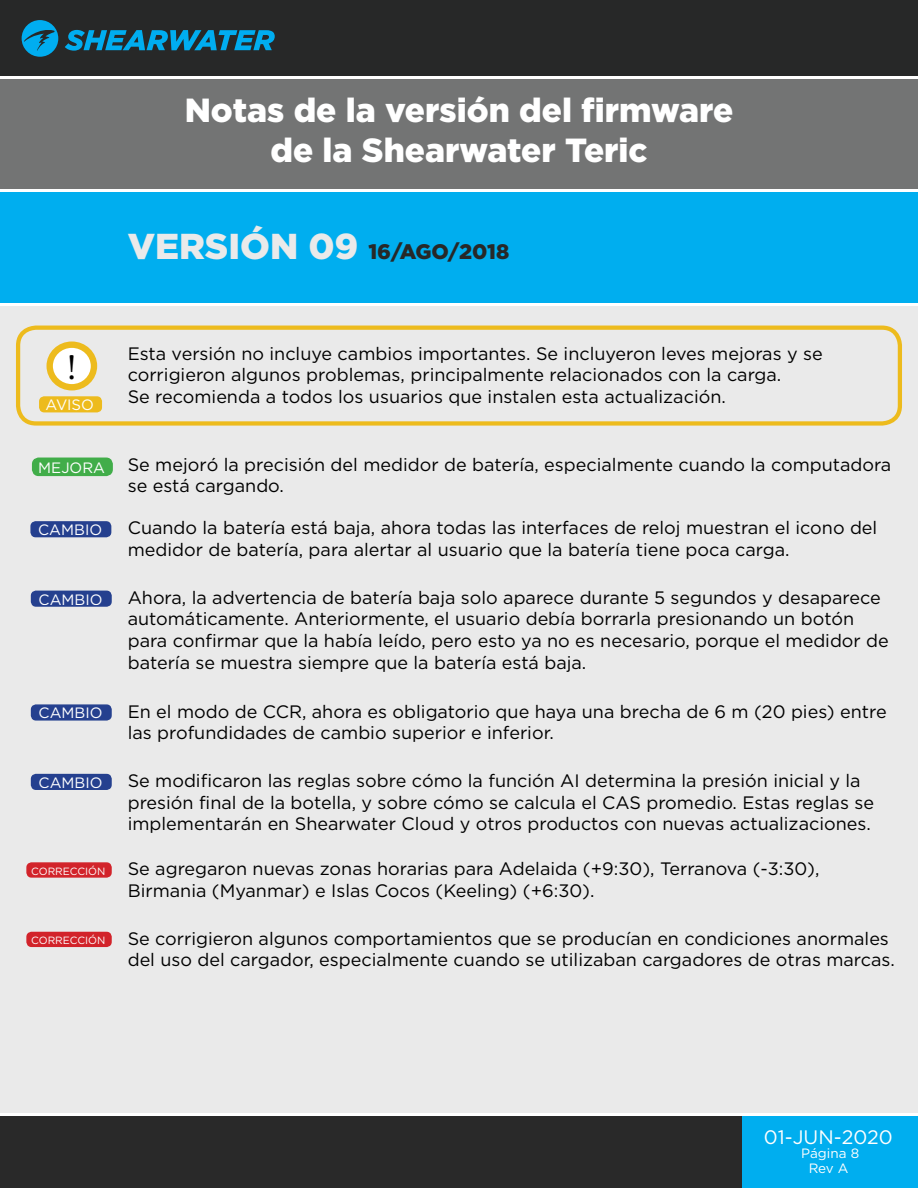
<style>
.page{position:relative;width:918px;height:1188px;background:#fff}
.page>*{position:absolute;margin:0;border:0;box-sizing:border-box;transform-origin:0 0}
.t1{font:36px "Minion Pro";color:#000}
.t2{font:900 33.45px/40.2px "Gotham HTF";color:#fff;text-align:center}
.t3{font:900 21px "Gotham HTF";color:#272828}
.t4{font:19.5px "Gotham HTF";color:#fff}
.t5{font:18px/21.6px "Gotham HTF";color:#000}
.t6{font:15px "Gotham HTF";color:#fff}
.t7{font:15px "Gotham";color:#fff}
.t8{font:13.5px "Gotham HTF";color:#fff}
.t9{font:10.5px "Gotham HTF";color:#fff}
.s1{font-size:36px;color:#eaeaea}
</style>
<div class="page">
<div style="left:0;top:0;width:918px;height:77px;background:#272828"></div>
<div style="left:0;top:1114px;width:918px;height:74px;background:#292929"></div>
<div style="left:0;top:305px;width:918px;height:809px;background:#eaeaea"></div>
<svg style="left:65px;top:30px;width:210px;height:21px"></svg>
<svg style="left:22px;top:20px;width:36px;height:37px"></svg>
<div style="left:0;top:191px;width:918px;height:114px;background:#00aeef"></div>
<div style="left:0;top:77px;width:918px;height:114px;background:#737474"></div>
<div style="left:742px;top:1114px;width:176px;height:74px;background:#00aeef"></div>
<hr style="left:0;top:76px;width:918px;height:3px;background:#fff">
<hr style="left:0;top:189px;width:918px;height:3px;background:#fff">
<hr style="left:0;top:303px;width:918px;height:3px;background:#fff">
<hr style="left:0;top:1113px;width:918px;height:3px;background:#fff">
<div style="left:16px;top:326px;width:886px;height:100px;border:4px solid #edbb1d;border-radius:18px"></div>
<div style="left:50px;top:345px;width:44px;height:42px;background:#fff;border-radius:50%"></div>
<div style="left:47px;top:342px;width:50px;height:48px;border:6px solid #edbb1d;border-radius:50%"></div>
<div style="left:40px;top:397px;width:61px;height:15px;background:#edbb1d;border-radius:4px"></div>
<div style="left:39px;top:396px;width:63px;height:16px;border:2px solid #edbb1d;border-radius:4px"></div>
<div style="left:33px;top:458px;width:79px;height:17px;background:#41ad49;border-radius:6px"></div>
<div style="left:32px;top:458px;width:81px;height:18px;border:2px solid #41ad49;border-radius:6px"></div>
<div style="left:31px;top:522px;width:80px;height:15px;background:#25408f;border-radius:4px"></div>
<div style="left:30px;top:521px;width:81px;height:16px;border:2px solid #25408f;border-radius:4px"></div>
<div style="left:32px;top:591px;width:79px;height:15px;background:#25408f;border-radius:4px"></div>
<div style="left:31px;top:591px;width:81px;height:16px;border:2px solid #25408f;border-radius:4px"></div>
<div style="left:32px;top:705px;width:79px;height:15px;background:#25408f;border-radius:4px"></div>
<div style="left:31px;top:704px;width:81px;height:17px;border:2px solid #25408f;border-radius:4px"></div>
<div style="left:32px;top:775px;width:79px;height:14px;background:#25408f;border-radius:4px"></div>
<div style="left:31px;top:774px;width:81px;height:16px;border:2px solid #25408f;border-radius:4px"></div>
<div style="left:27px;top:863px;width:84px;height:14px;background:#d2232a;border-radius:4px"></div>
<div style="left:26px;top:862px;width:86px;height:16px;border:2px solid #d2232a;border-radius:4px"></div>
<div style="left:27px;top:932px;width:84px;height:14px;background:#d2232a;border-radius:4px"></div>
<div style="left:26px;top:932px;width:86px;height:15px;border:2px solid #d2232a;border-radius:4px"></div>
<h2 class="t2" style="left:185px;top:89px;width:550px">Notas de la versión del firmware de la Shearwater Teric</h2>
<p class="t3" style="left:128px;top:239px;width:383px"><span class="s1">VERSIÓN 09</span> 16/AGO/2018</p>
<h1 class="t1" style="left:67px;top:343px;width:11px">!</h1>
<p class="t6" style="left:46px;top:397px;width:50px">AVISO</p>
<p class="t7" style="left:38px;top:458px;width:68px">MEJORA</p>
<p class="t6" style="left:38px;top:522px;width:65px">CAMBIO</p>
<p class="t6" style="left:39px;top:591px;width:65px">CAMBIO</p>
<p class="t6" style="left:39px;top:705px;width:65px">CAMBIO</p>
<p class="t6" style="left:39px;top:774px;width:65px">CAMBIO</p>
<p class="t9" style="left:31px;top:865px;width:76px">CORRECCIÓN</p>
<p class="t9" style="left:31px;top:934px;width:76px">CORRECCIÓN</p>
<p class="t5" style="left:128px;top:342px;width:697px">Esta versión no incluye cambios importantes. Se incluyeron leves mejoras y se corrigieron algunos problemas, principalmente relacionados con la carga.<br>Se recomienda a todos los usuarios que instalen esta actualización.</p>
<p class="t5" style="left:128px;top:453px;width:765px">Se mejoró la precisión del medidor de batería, especialmente cuando la computadora se está cargando.</p>
<p class="t5" style="left:128px;top:517px;width:751px">Cuando la batería está baja, ahora todas las interfaces de reloj muestran el icono del medidor de batería, para alertar al usuario que la batería tiene poca carga.</p>
<p class="t5" style="left:128px;top:586px;width:763px">Ahora, la advertencia de batería baja solo aparece durante 5 segundos y desaparece automáticamente. Anteriormente, el usuario debía borrarla presionando un botón para confirmar que la había leído, pero esto ya no es necesario, porque el medidor de batería se muestra siempre que la batería está baja.</p>
<p class="t5" style="left:128px;top:700px;width:761px">En el modo de CCR, ahora es obligatorio que haya una brecha de 6 m (20 pies) entre las profundidades de cambio superior e inferior.</p>
<p class="t5" style="left:128px;top:770px;width:748px">Se modificaron las reglas sobre cómo la función AI determina la presión inicial y la presión final de la botella, y sobre cómo se calcula el CAS promedio. Estas reglas se implementarán en Shearwater Cloud y otros productos con nuevas actualizaciones.</p>
<p class="t5" style="left:128px;top:858px;width:693px">Se agregaron nuevas zonas horarias para Adelaida (+9:30), Terranova (-3:30),<br>Birmania (Myanmar) e Islas Cocos (Keeling) (+6:30).</p>
<p class="t5" style="left:128px;top:927px;width:769px">Se corrigieron algunos comportamientos que se producían en condiciones anormales del uso del cargador, especialmente cuando se utilizaban cargadores de otras marcas.</p>
<p class="t4" style="left:764px;top:1126px;width:130px">01-JUN-2020</p>
<p class="t8" style="left:809px;top:1160px;width:41px">Rev A</p>
<p class="t8" style="left:801px;top:1146px;width:60px">Página 8</p>
</div>
